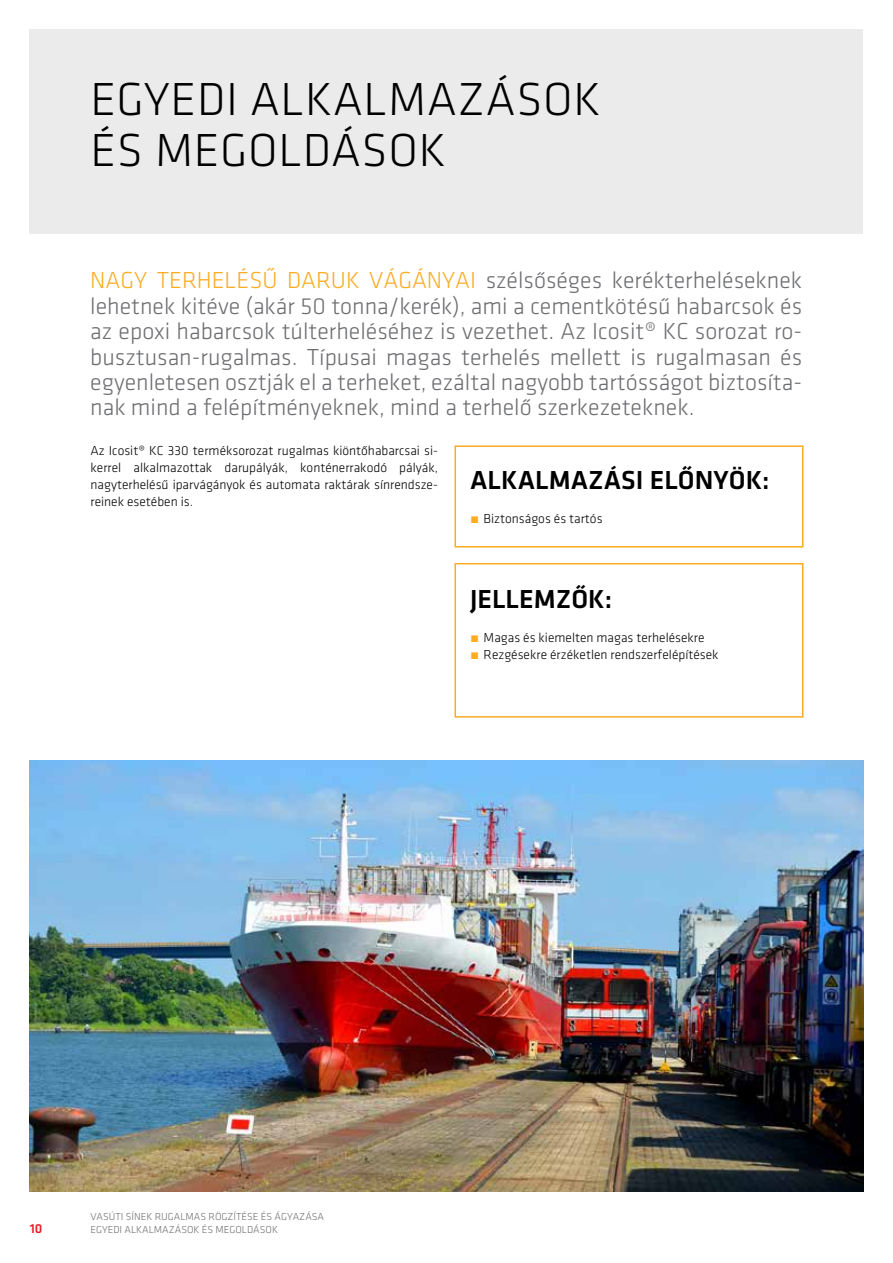
<style>
.page{position:relative;width:893px;height:1263px;background:#fff}
.page>*{position:absolute;margin:0;border:0;box-sizing:border-box;transform-origin:0 0}
.t1{font:300 48px/51px "Klavika";letter-spacing:.015em;color:#000}
.t2{font:500 27px "Klavika";color:#000}
.t3{font:300 24px/25.5px "Klavika";color:#6d6e71;text-align:justify}
.t4{font:300 13.5px/17px "Klavika";color:#000;text-align:justify}
.t5{font:500 13.5px "Klavika";color:#ed1d24}
.t6{font:300 10.5px "Klavika";color:#6d6e71}
.s1{color:#fbac23}
</style>
<div class="page">
<div style="left:30px;top:30px;width:833px;height:204px;background:#e6e7e8"></div>
<div style="left:454px;top:445px;width:349px;height:102px;border:2px solid #fbac23"></div>
<div style="left:454px;top:563px;width:349px;height:155px;border:2px solid #fbac23"></div>
<img style="left:30px;top:761px;width:833px;height:431px">
<h1 class="t1" style="left:91px;top:73px;width:512px">EGYEDI ALKALMAZÁSOK<br>ÉS MEGOLDÁSOK</h1>
<p class="t3" style="left:90px;top:267px;width:713px"><span class="s1">NAGY TERHELÉSŰ DARUK VÁGÁNYAI</span> szélsőséges kerékterheléseknek lehetnek kitéve (akár 50 tonna/kerék), ami a cementkötésű habarcsok és az epoxi habarcsok túlterheléséhez is vezethet. Az Icosit® KC sorozat ro&shy;busztusan-rugalmas. Típusai magas terhelés mellett is rugalmasan és egyenletesen osztják el a terheket, ezáltal nagyobb tartósságot biztosíta&shy;nak mind a felépítményeknek, mind a terhelő szerkezeteknek.</p>
<p class="t4" style="left:91px;top:442px;width:349px">Az Icosit® KC 330 terméksorozat rugalmas kiöntőhabarcsai si&shy;kerrel alkalmazottak darupályák, konténerrakodó pályák, nagyterhelésű iparvágányok és automata raktárak sínrendsze&shy;reinek esetében is.</p>
<p class="t2" style="left:470px;top:462px;width:301px">ALKALMAZÁSI ELŐNYÖK:</p>
<p class="t4" style="left:470px;top:510px;width:134px"><span class="s1">•</span> Biztonságos és tartós</p>
<p class="t2" style="left:470px;top:581px;width:143px">JELLEMZŐK:</p>
<p class="t4" style="left:470px;top:629px;width:236px"><span class="s1">•</span> Magas és kiemelten magas terhelésekre</p>
<p class="t4" style="left:470px;top:646px;width:250px"><span class="s1">•</span> Rezgésekre érzéketlen rendszerfelépítések</p>
<p class="t6" style="left:90px;top:1210px;width:235px">VASÚTI SÍNEK RUGALMAS RÖGZÍTÉSE ÉS ÁGYAZÁSA</p>
<p class="t5" style="left:30px;top:1219px;width:14px">10</p>
<p class="t6" style="left:90px;top:1223px;width:189px">EGYEDI ALKALMAZÁSOK ÉS MEGOLDÁSOK</p>
</div>
